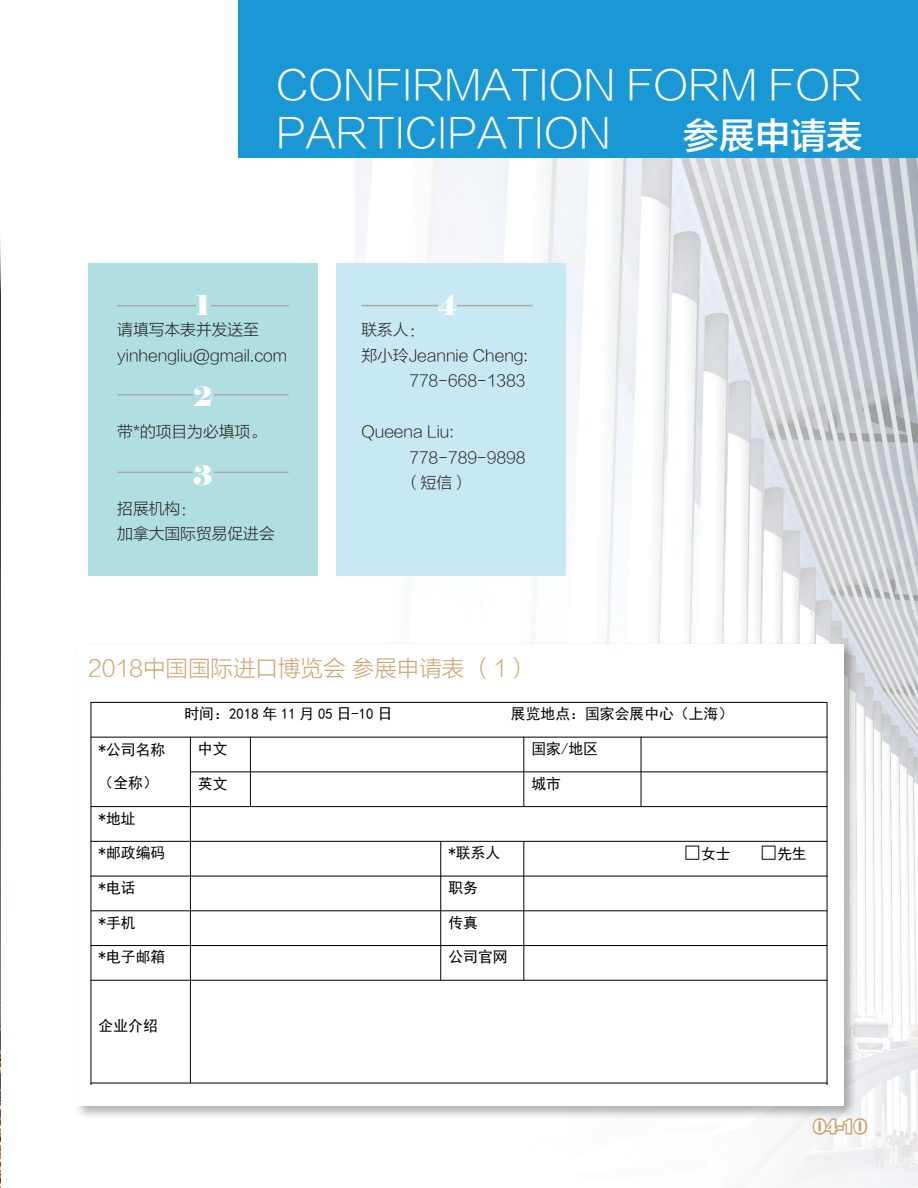
<style>
.page{position:relative;width:918px;height:1188px;background:#fff}
.page>*{position:absolute;margin:0;border:0;box-sizing:border-box;transform-origin:0 0}
.英文大标题{font:40.5px "FZLTXHK GBK1 0";color:#fff}
.金色中文标题{font:36px "FZLTZHK GBK1 0";color:#fff}
.t1{font:27px "Elephant";color:#fff}
.红色小标题{font:22.5px "FZLTXHK GBK1 0";color:#d1a46d}
.t2{font:700 19.5px "Britannic";color:#fff}
.t3{font:15.75px "FZLTXHK GBK1 0";color:#231f20}
.t4{font:15px "Sim Hei";color:#000}
.s1{font-size:17.25px}
</style>
<div class="page">
<img style="left:354px;top:158px;width:564px;height:1030px">
<div style="left:239px;top:0;width:679px;height:158px;background:#1a97d5"></div>
<div style="left:88px;top:263px;width:230px;height:313px;background:#b1dfe1"></div>
<div style="left:337px;top:263px;width:229px;height:313px;background:#c8e9f3"></div>
<div style="left:75px;top:642px;width:783px;height:478px;background:#231f20;opacity:.33"></div>
<div style="left:77px;top:644px;width:767px;height:462px;background:#fff"></div>
<img style="left:0;top:239px;width:1px;height:949px">
<hr style="left:117px;top:305px;width:172px;height:1px;background:#a8a9ad">
<hr style="left:361px;top:305px;width:172px;height:1px;background:#a8a9ad">
<hr style="left:117px;top:394px;width:172px;height:2px;background:#a8a9ad">
<hr style="left:117px;top:472px;width:172px;height:1px;background:#a8a9ad">
<div style="left:196px;top:289px;width:14px;height:26px;background:#b1dfe1"></div>
<div style="left:438px;top:289px;width:19px;height:26px;background:#c8e9f3"></div>
<div style="left:193px;top:381px;width:20px;height:25px;background:#b1dfe1"></div>
<div style="left:193px;top:459px;width:20px;height:26px;background:#b1dfe1"></div>
<hr style="left:91px;top:702px;width:736px;height:1px;background:#000">
<hr style="left:91px;top:737px;width:736px;height:1px;background:#000">
<hr style="left:190px;top:772px;width:637px;height:1px;background:#000">
<hr style="left:91px;top:806px;width:736px;height:1px;background:#000">
<hr style="left:91px;top:841px;width:736px;height:1px;background:#000">
<hr style="left:91px;top:876px;width:736px;height:1px;background:#000">
<hr style="left:91px;top:910px;width:736px;height:1px;background:#000">
<hr style="left:91px;top:945px;width:736px;height:1px;background:#000">
<hr style="left:91px;top:980px;width:736px;height:1px;background:#000">
<hr style="left:91px;top:1083px;width:736px;height:1px;background:#000">
<hr style="left:91px;top:702px;width:1px;height:382px;background:#000">
<hr style="left:190px;top:737px;width:1px;height:346px;background:#000">
<hr style="left:250px;top:737px;width:1px;height:69px;background:#000">
<hr style="left:440px;top:841px;width:1px;height:139px;background:#000">
<hr style="left:523px;top:737px;width:1px;height:69px;background:#000">
<hr style="left:523px;top:841px;width:1px;height:139px;background:#000">
<hr style="left:641px;top:737px;width:1px;height:69px;background:#000">
<hr style="left:827px;top:703px;width:1px;height:381px;background:#000">
<svg style="left:811px;top:1116px;width:58px;height:20px"></svg>
<p class="英文大标题" style="left:276px;top:62px;width:587px">CONFIRMATION FORM FOR</p>
<p class="英文大标题" style="left:276px;top:111px;width:336px">PARTICIPATION</p>
<p class="金色中文标题" style="left:683px;top:116px;width:181px">参展申请表</p>
<p class="t1" style="left:196px;top:289px;width:16px">1</p>
<p class="t1" style="left:438px;top:289px;width:20px">4</p>
<p class="t3" style="left:117px;top:321px;width:143px">请填写本表并发送至</p>
<p class="t3" style="left:117px;top:347px;width:171px">yinhengliu@gmail.com</p>
<p class="t1" style="left:193px;top:380px;width:21px">2</p>
<p class="t3" style="left:117px;top:423px;width:150px">带*的项目为必填项。</p>
<p class="t1" style="left:193px;top:459px;width:21px">3</p>
<p class="t3" style="left:117px;top:500px;width:80px">招展机构：</p>
<p class="t3" style="left:117px;top:525px;width:159px">加拿大国际贸易促进会</p>
<p class="t3" style="left:361px;top:321px;width:64px">联系人：</p>
<p class="t3" style="left:361px;top:347px;width:168px">郑小玲Jeannie Cheng:</p>
<p class="t3" style="left:409px;top:372px;width:117px">778-668-1383</p>
<p class="t3" style="left:361px;top:423px;width:94px">Queena Liu:</p>
<p class="t3" style="left:409px;top:449px;width:118px">778-789-9898</p>
<p class="t3" style="left:405px;top:474px;width:64px">（短信）</p>
<p class="红色小标题" style="left:88px;top:656px;width:443px">2018中国国际进口博览会 参展申请表 （1）</p>
<p class="t4" style="left:99px;top:742px;width:68px">*公司名称</p>
<p class="t4" style="left:99px;top:776px;width:61px">（全称）</p>
<p class="t4" style="left:185px;top:707px;width:209px">时间：2018 年 11 月 05 日-10 日</p>
<p class="t4" style="left:511px;top:707px;width:224px">展览地点：国家会展中心（上海）</p>
<p class="t4" style="left:198px;top:741px;width:31px">中文</p>
<p class="t4" style="left:531px;top:741px;width:68px">国家/地区</p>
<p class="t4" style="left:198px;top:776px;width:31px">英文</p>
<p class="t4" style="left:531px;top:776px;width:31px">城市</p>
<p class="t4" style="left:99px;top:811px;width:38px">*地址</p>
<p class="t4" style="left:99px;top:845px;width:68px">*邮政编码</p>
<p class="t4" style="left:448px;top:845px;width:53px">*联系人</p>
<p class="t4" style="left:684px;top:846px;width:48px"><span class="s1">□</span>女士</p>
<p class="t4" style="left:760px;top:846px;width:48px"><span class="s1">□</span>先生</p>
<p class="t4" style="left:99px;top:880px;width:38px">*电话</p>
<p class="t4" style="left:448px;top:880px;width:31px">职务</p>
<p class="t4" style="left:99px;top:915px;width:38px">*手机</p>
<p class="t4" style="left:448px;top:915px;width:31px">传真</p>
<p class="t4" style="left:99px;top:950px;width:68px">*电子邮箱</p>
<p class="t4" style="left:448px;top:950px;width:61px">公司官网</p>
<p class="t4" style="left:99px;top:1018px;width:61px">企业介绍</p>
<p class="t2" style="left:814px;top:1116px;width:54px">04-10</p>
</div>
